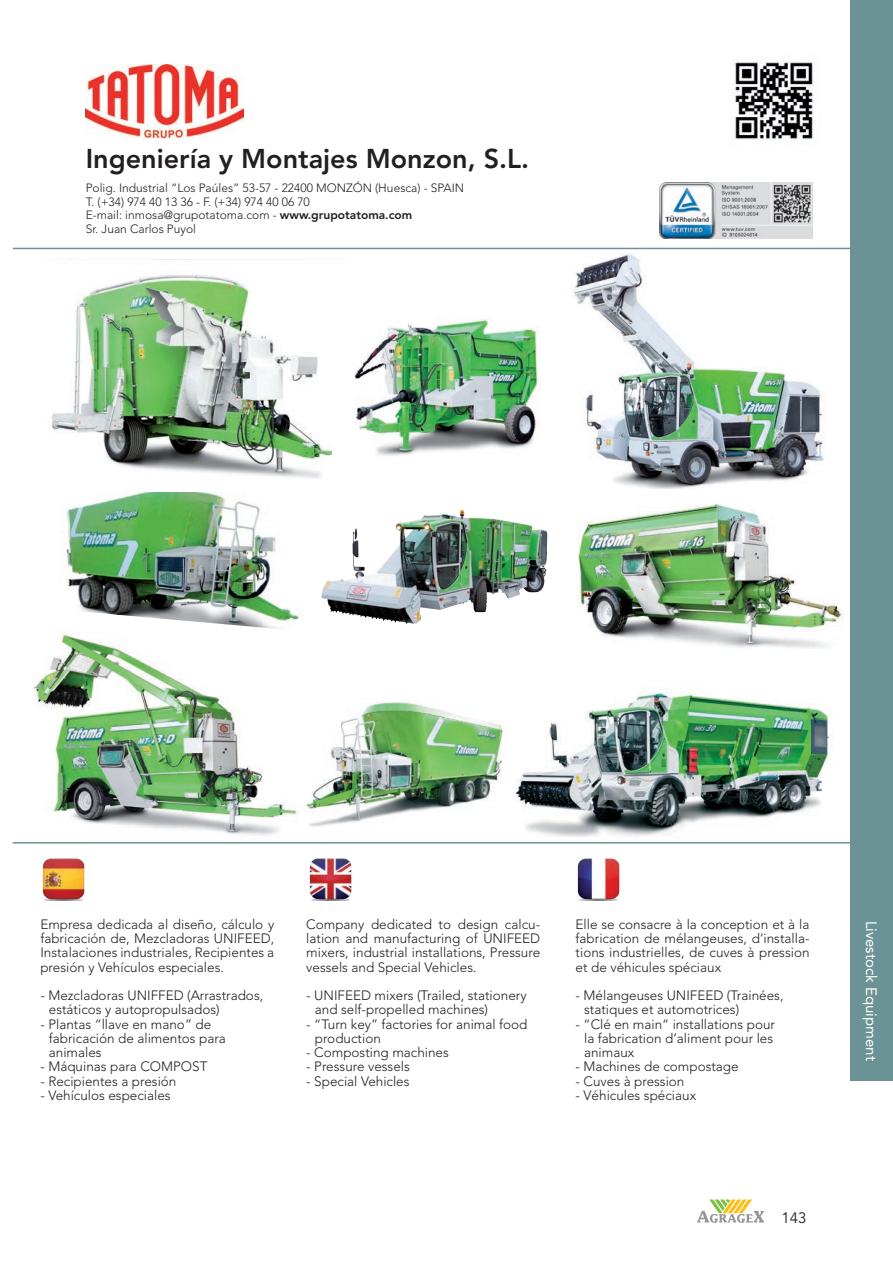
<style>
.page{position:relative;width:893px;height:1263px;background:#fff}
.page>*{position:absolute;margin:0;border:0;box-sizing:border-box;transform-origin:0 0}
.t1{font:800 27px "Avenir";color:#231f20}
.t2{font:15px "Avenir";color:#fff}
.t3{font:15px "Avenir";color:#231f20}
.t4{font:300 13.5px/14.2px "Avenir";color:#231f20}
.t5{font:300 12px/13.5px "Avenir";color:#231f20}
.s1{font-weight:800}
</style>
<div class="page">
<svg style="left:697px;top:1199px;width:67px;height:24px"></svg>
<img style="left:573px;top:253px;width:251px;height:235px">
<img style="left:515px;top:692px;width:316px;height:145px">
<img style="left:12px;top:633px;width:286px;height:210px">
<img style="left:66px;top:492px;width:235px;height:139px">
<img style="left:578px;top:504px;width:265px;height:144px">
<img style="left:51px;top:274px;width:281px;height:204px">
<img style="left:86px;top:64px;width:158px;height:76px">
<img style="left:660px;top:183px;width:153px;height:55px">
<hr style="left:13px;top:842px;width:846px;height:1px;background:#6b9395">
<hr style="left:13px;top:248px;width:846px;height:1px;background:#6b9395">
<img style="left:733px;top:60px;width:81px;height:80px">
<img style="left:305px;top:702px;width:202px;height:125px">
<img style="left:42px;top:858px;width:43px;height:43px">
<img style="left:309px;top:858px;width:43px;height:43px">
<img style="left:577px;top:858px;width:43px;height:43px">
<img style="left:354px;top:319px;width:186px;height:137px">
<img style="left:307px;top:469px;width:241px;height:155px">
<div style="left:850px;top:0;width:43px;height:1081px;background:#6b9395"></div>
<h1 class="t1" style="left:86px;top:142px;width:445px">Ingeniería y Montajes Monzon, S.L.</h1>
<p class="t5" style="left:86px;top:181px;width:380px">Polig. Industrial “Los Paúles” 53-57 - 22400 MONZÓN (Huesca) - SPAIN T. (+34) 974 40 13 36 - F. (+34) 974 40 06 70<br>E-mail: inmosa@grupotatoma.com - <span class="s1">www.grupotatoma.com<br></span>Sr. Juan Carlos Puyol</p>
<p class="t4" style="left:40px;top:917px;width:235px;text-align:justify">Empresa dedicada al diseño, cálculo y fabricación de, Mezcladoras UNIFEED, Instalaciones industriales, Recipientes a presión y Vehículos especiales.</p>
<p class="t4" style="left:49px;top:988px;width:216px;text-indent:-9px">- Mezcladoras UNIFFED (Arrastrados, estáticos y autopropulsados)</p>
<p class="t4" style="left:49px;top:1017px;width:179px;text-indent:-9px">- Plantas “llave en mano” de fabricación de alimentos para animales</p>
<p class="t4" style="left:40px;top:1059px;width:169px">- Máquinas para COMPOST</p>
<p class="t4" style="left:40px;top:1074px;width:138px">- Recipientes a presión</p>
<p class="t4" style="left:40px;top:1088px;width:132px">- Vehículos especiales</p>
<p class="t4" style="left:306px;top:917px;width:235px;text-align:justify">Company dedicated to design calcu&shy;lation and manufacturing of UNIFEED mixers, industrial installations, Pressure vessels and Special Vehicles.</p>
<p class="t4" style="left:315px;top:988px;width:213px;text-indent:-9px">- UNIFEED mixers (Trailed, stationery and self-propelled machines)</p>
<p class="t4" style="left:315px;top:1017px;width:214px;text-indent:-9px">- “Turn key” factories for animal food production</p>
<p class="t4" style="left:306px;top:1045px;width:144px">- Composting machines</p>
<p class="t4" style="left:306px;top:1059px;width:105px">- Pressure vessels</p>
<p class="t4" style="left:306px;top:1074px;width:105px">- Special Vehicles</p>
<p class="t4" style="left:576px;top:917px;width:235px;text-align:justify">Elle se consacre à la conception et à la fabrication de mélangeuses, d’installa&shy;tions industrielles, de cuves à pression et de véhicules spéciaux</p>
<p class="t4" style="left:584px;top:988px;width:201px;text-indent:-9px">- Mélangeuses UNIFEED (Trainées, statiques et automotrices)</p>
<p class="t4" style="left:584px;top:1017px;width:192px;text-indent:-9px">- “Clé en main“ installations pour la fabrication d’aliment pour les animaux</p>
<p class="t4" style="left:576px;top:1060px;width:165px">- Machines de compostage</p>
<p class="t4" style="left:576px;top:1074px;width:110px">- Cuves à pression</p>
<p class="t4" style="left:576px;top:1088px;width:122px">- Véhicules spéciaux</p>
<p class="t3" style="left:781px;top:1209px;width:27px">143</p>
<p class="t2" style="left:880px;top:921px;width:142px;rotate:90deg">Livestock Equipment</p>
</div>
